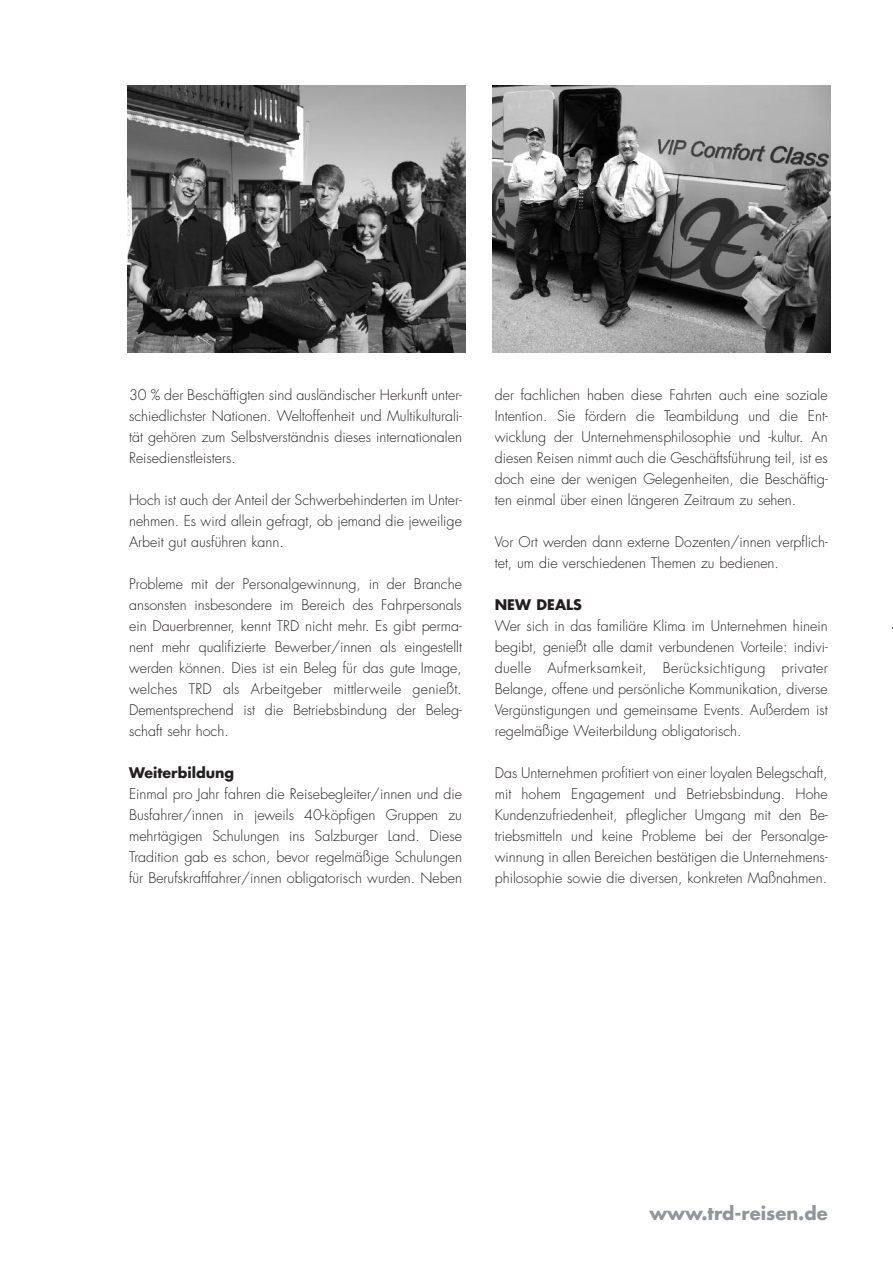
<style>
.page{position:relative;width:893px;height:1263px;background:#fff}
.page>*{position:absolute;margin:0;border:0;box-sizing:border-box;transform-origin:0 0}
.t1{font:700 18px "Futura";color:#939598}
.t2{font:300 14.25px/21px "Futura";color:#231f20;text-align:justify}
.t3{font:700 14.25px "Futura";color:#231f20}
</style>
<div class="page">
<img style="left:493px;top:85px;width:337px;height:268px">
<img style="left:128px;top:85px;width:337px;height:268px">
<p class="t2" style="left:129px;top:386px;width:334px">30 % der Beschäftigten sind ausländischer Herkunft unter&shy;schiedlichster Nationen. Weltoffenheit und Multikulturali&shy;tät gehören zum Selbstverständnis dieses internationalen Reisedienstleisters.</p>
<p class="t2" style="left:129px;top:491px;width:334px">Hoch ist auch der Anteil der Schwerbehinderten im Unter&shy;nehmen. Es wird allein gefragt, ob jemand die jeweilige Arbeit gut ausführen kann.</p>
<p class="t2" style="left:129px;top:575px;width:334px">Probleme mit der Personalgewinnung, in der Branche ansonsten insbesondere im Bereich des Fahrpersonals ein Dauerbrenner, kennt TRD nicht mehr. Es gibt perma&shy;nent mehr qualifizierte Bewerber/innen als eingestellt werden können. Dies ist ein Beleg für das gute Image, welches TRD als Arbeitgeber mittlerweile genießt.<br>Dementsprechend ist die Betriebsbindung der Beleg&shy;schaft sehr hoch.</p>
<p class="t3" style="left:129px;top:766px;width:107px">Weiterbildung</p>
<p class="t2" style="left:129px;top:785px;width:334px">Einmal pro Jahr fahren die Reisebegleiter/innen und die Busfahrer/innen in jeweils 40-köpfigen Gruppen zu mehrtägigen Schulungen ins Salzburger Land. Diese Tradition gab es schon, bevor regelmäßige Schulungen für Berufskraftfahrer/innen obligatorisch wurden. Neben</p>
<p class="t2" style="left:495px;top:386px;width:334px">der fachlichen haben diese Fahrten auch eine soziale Intention. Sie fördern die Teambildung und die Ent&shy;wicklung der Unternehmensphilosophie und -kultur. An diesen Reisen nimmt auch die Geschäftsführung teil, ist es doch eine der wenigen Gelegenheiten, die Beschäftig&shy;ten einmal über einen längeren Zeitraum zu sehen.</p>
<p class="t2" style="left:495px;top:533px;width:334px">Vor Ort werden dann externe Dozenten/innen verpflich&shy;tet, um die verschiedenen Themen zu bedienen.</p>
<p class="t3" style="left:495px;top:598px;width:89px">NEW DEALS</p>
<p class="t2" style="left:495px;top:617px;width:334px">Wer sich in das familiäre Klima im Unternehmen hinein begibt, genießt alle damit verbundenen Vorteile: indivi&shy;duelle Aufmerksamkeit, Berücksichtigung privater Belange, offene und persönliche Kommunikation, diverse Vergünstigungen und gemeinsame Events. Außerdem ist regelmäßige Weiterbildung obligatorisch.</p>
<p class="t2" style="left:495px;top:764px;width:334px">Das Unternehmen profitiert von einer loyalen Belegschaft, mit hohem Engagement und Betriebsbindung. Hohe Kundenzufriedenheit, pfleglicher Umgang mit den Be&shy;triebsmitteln und keine Probleme bei der Personalge&shy;winnung in allen Bereichen bestätigen die Unternehmens&shy;philosophie sowie die diversen, konkreten Maßnahmen.</p>
<p class="t1" style="left:649px;top:1205px;width:180px">www.trd-reisen.de</p>
</div>
